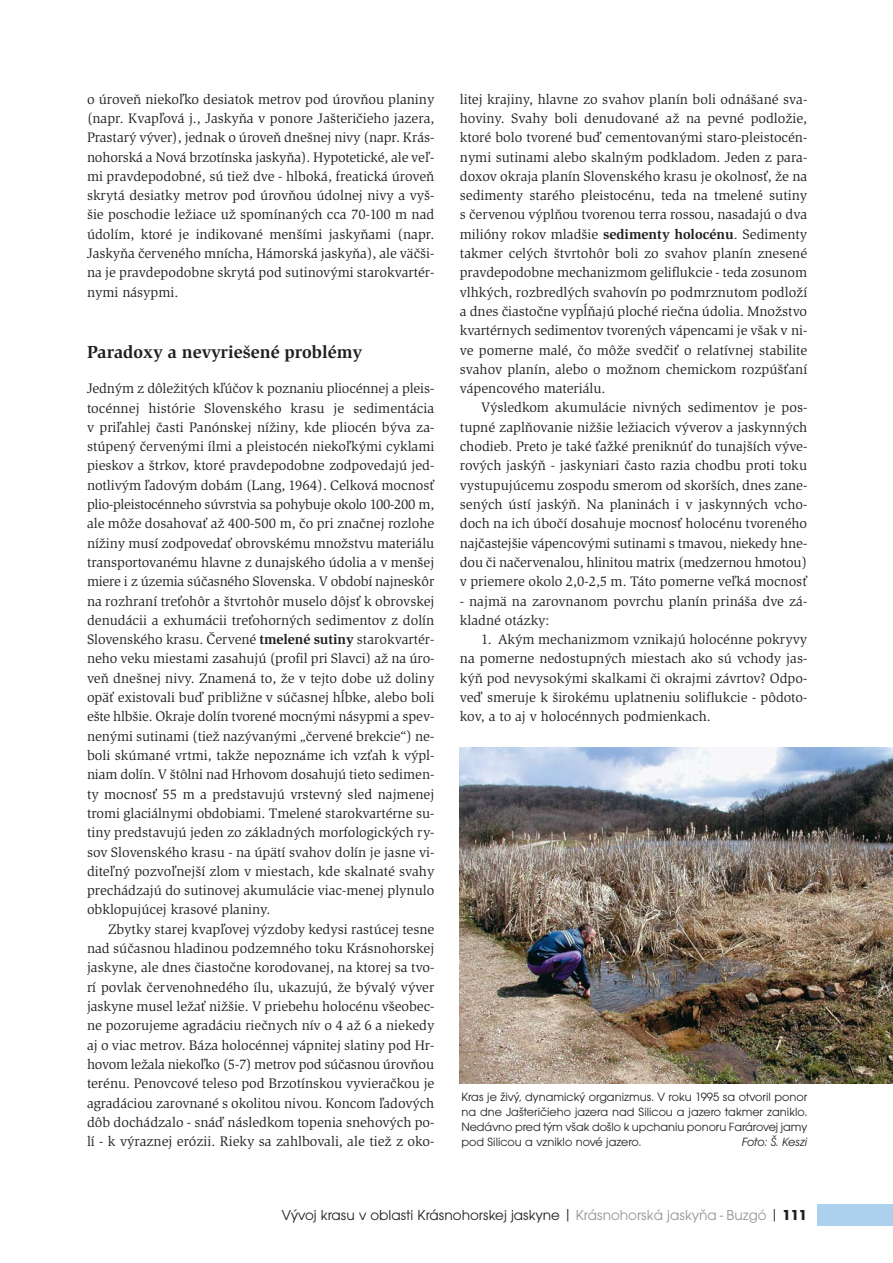
<style>
.page{position:relative;width:893px;height:1263px;background:#fff}
.page>*{position:absolute;margin:0;border:0;box-sizing:border-box;transform-origin:0 0}
.t1{font:700 18px "Slimbach Itc TCE";color:#231f20}
.t2{font:15px "Avant Gar Got Itc TCE";color:#231f20}
.t3{font:14.25px/19.4px "Slimbach Itc TCE";color:#231f20;text-align:justify}
.t4{font:12.45px/15px "Avant Gar Got Itc TCE";letter-spacing:-.005em;color:#231f20;text-align:justify}
.t5{font:12.45px "Avant Gar Got Itc TCE Book Obli";color:#231f20}
.s1{font-weight:700}
.s2{color:#939598}
</style>
<div class="page">
<div style="left:817px;top:1205px;width:75px;height:21px;background:#acd1ef"></div>
<img style="left:460px;top:747px;width:432px;height:336px">
<p class="t3" style="left:87px;top:90px;width:349px">o úroveň niekoľko desiatok metrov pod úrovňou planiny (napr. Kvapľová j., Jaskyňa v ponore Jašteričieho jazera, Prastarý výver), jednak o úroveň dnešnej nivy (napr. Krás&shy;nohorská a Nová brzotínska jaskyňa). Hypotetické, ale veľ&shy;mi pravdepodobné, sú tiež dve - hlboká, freatická úroveň skrytá desiatky metrov pod úrovňou údolnej nivy a vyš&shy;šie poschodie ležiace už spomínaných cca 70-100 m nad údolím, ktoré je indikované menšími jaskyňami (napr.<br>Jaskyňa červeného mnícha, Hámorská jaskyňa), ale väčši&shy;na je pravdepodobne skrytá pod sutinovými starokvartér&shy;nymi násypmi.</p>
<p class="t1" style="left:87px;top:345px;width:277px">Paradoxy a nevyriešené problémy</p>
<p class="t3" style="left:87px;top:380px;width:349px">Jedným z dôležitých kľúčov k poznaniu pliocénnej a pleis&shy;tocénnej histórie Slovenského krasu je sedimentácia v priľahlej časti Panónskej nížiny, kde pliocén býva za&shy;stúpený červenými ílmi a pleistocén niekoľkými cyklami pieskov a štrkov, ktoré pravdepodobne zodpovedajú jed&shy;notlivým ľadovým dobám (Lang, 1964). Celková mocnosť plio-pleistocénneho súvrstvia sa pohybuje okolo 100-200 m, ale môže dosahovať až 400-500 m, čo pri značnej rozlohe nížiny musí zodpovedať obrovskému množstvu materiálu transportovanému hlavne z dunajského údolia a v menšej miere i z územia súčasného Slovenska. V období najneskôr na rozhraní treťohôr a štvrtohôr muselo dôjsť k obrovskej denudácii a exhumácii treťohorných sedimentov z dolín Slovenského krasu. Červené <span class="s1">tmelené sutiny</span> starokvartér&shy;neho veku miestami zasahujú (profil pri Slavci) až na úro&shy;veň dnešnej nivy. Znamená to, že v tejto dobe už doliny opäť existovali buď približne v súčasnej hĺbke, alebo boli ešte hlbšie. Okraje dolín tvorené mocnými násypmi a spev&shy;nenými sutinami (tiež nazývanými „červené brekcie“) ne&shy;boli skúmané vrtmi, takže nepoznáme ich vzťah k výpl&shy;niam dolín. V štôlni nad Hrhovom dosahujú tieto sedimen&shy;ty mocnosť 55 m a predstavujú vrstevný sled najmenej tromi glaciálnymi obdobiami. Tmelené starokvartérne su&shy;tiny predstavujú jeden zo základných morfologických ry&shy;sov Slovenského krasu - na úpätí svahov dolín je jasne vi&shy;diteľný pozvoľnejší zlom v miestach, kde skalnaté svahy prechádzajú do sutinovej akumulácie viac-menej plynulo obklopujúcej krasové planiny.</p>
<p class="t3" style="left:87px;top:921px;width:349px;text-indent:21px">Zbytky starej kvapľovej výzdoby kedysi rastúcej tesne nad súčasnou hladinou podzemného toku Krásnohorskej jaskyne, ale dnes čiastočne korodovanej, na ktorej sa tvo&shy;rí povlak červenohnedého ílu, ukazujú, že bývalý výver jaskyne musel ležať nižšie. V priebehu holocénu všeobec&shy;ne pozorujeme agradáciu riečnych nív o 4 až 6 a niekedy aj o viac metrov. Báza holocénnej vápnitej slatiny pod Hr&shy;hovom ležala niekoľko (5-7) metrov pod súčasnou úrovňou terénu. Penovcové teleso pod Brzotínskou vyvieračkou je agradáciou zarovnané s okolitou nivou. Koncom ľadových dôb dochádzalo - snáď následkom topenia snehových po&shy;lí - k výraznej erózii. Rieky sa zahlbovali, ale tiež z oko-</p>
<p class="t3" style="left:460px;top:90px;width:349px">litej krajiny, hlavne zo svahov planín boli odnášané sva&shy;hoviny. Svahy boli denudované až na pevné podložie, ktoré bolo tvorené buď cementovanými staro-pleistocén&shy;nymi sutinami alebo skalným podkladom. Jeden z para&shy;doxov okraja planín Slovenského krasu je okolnosť, že na sedimenty starého pleistocénu, teda na tmelené sutiny s červenou výplňou tvorenou terra rossou, nasadajú o dva milióny rokov mladšie <span class="s1">sedimenty holocénu</span>. Sedimenty takmer celých štvrtohôr boli zo svahov planín znesené pravdepodobne mechanizmom geliflukcie - teda zosunom vlhkých, rozbredlých svahovín po podmrznutom podloží a dnes čiastočne vypĺňajú ploché riečna údolia. Množstvo kvartérnych sedimentov tvorených vápencami je však v ni&shy;ve pomerne malé, čo môže svedčiť o relatívnej stabilite svahov planín, alebo o možnom chemickom rozpúšťaní vápencového materiálu.</p>
<p class="t3" style="left:460px;top:399px;width:349px;text-indent:21px">Výsledkom akumulácie nivných sedimentov je pos&shy;tupné zaplňovanie nižšie ležiacich výverov a jaskynných chodieb. Preto je také ťažké preniknúť do tunajších výve&shy;rových jaskýň - jaskyniari často razia chodbu proti toku vystupujúcemu zospodu smerom od skorších, dnes zane&shy;sených ústí jaskýň. Na planinách i v jaskynných vcho&shy;doch na ich úbočí dosahuje mocnosť holocénu tvoreného najčastejšie vápencovými sutinami s tmavou, niekedy hne&shy;dou či načervenalou, hlinitou matrix (medzernou hmotou) v priemere okolo 2,0-2,5 m. Táto pomerne veľká mocnosť</p>
<p class="t3" style="left:460px;top:592px;width:349px">- najmä na zarovnanom povrchu planín prináša dve zá&shy;kladné otázky:</p>
<p class="t3" style="left:460px;top:631px;width:349px;text-indent:21px">1. Akým mechanizmom vznikajú holocénne pokryvy na pomerne nedostupných miestach ako sú vchody jas&shy;kýň pod nevysokými skalkami či okrajmi závrtov? Odpo&shy;veď smeruje k širokému uplatneniu soliflukcie - pôdoto&shy;kov, a to aj v holocénnych podmienkach.</p>
<p class="t4" style="left:461px;top:1091px;width:347px">Kras je živý, dynamický organizmus. V roku 1995 sa otvoril ponor na dne Jašteričieho jazera nad Silicou a jazero takmer zaniklo.<br>Nedávno pred tým však došlo k upchaniu ponoru Farárovej jamy pod Silicou a vzniklo nové jazero.</p>
<p class="t5" style="left:741px;top:1138px;width:67px">Foto: Š. Keszi</p>
<p class="t2" style="left:282px;top:1209px;width:527px">Vývoj krasu v oblasti Krásnohorskej jaskyne | <span class="s2">Krásnohorská jaskyňa - Buzgó</span> | <span class="s1">111</span></p>
</div>
